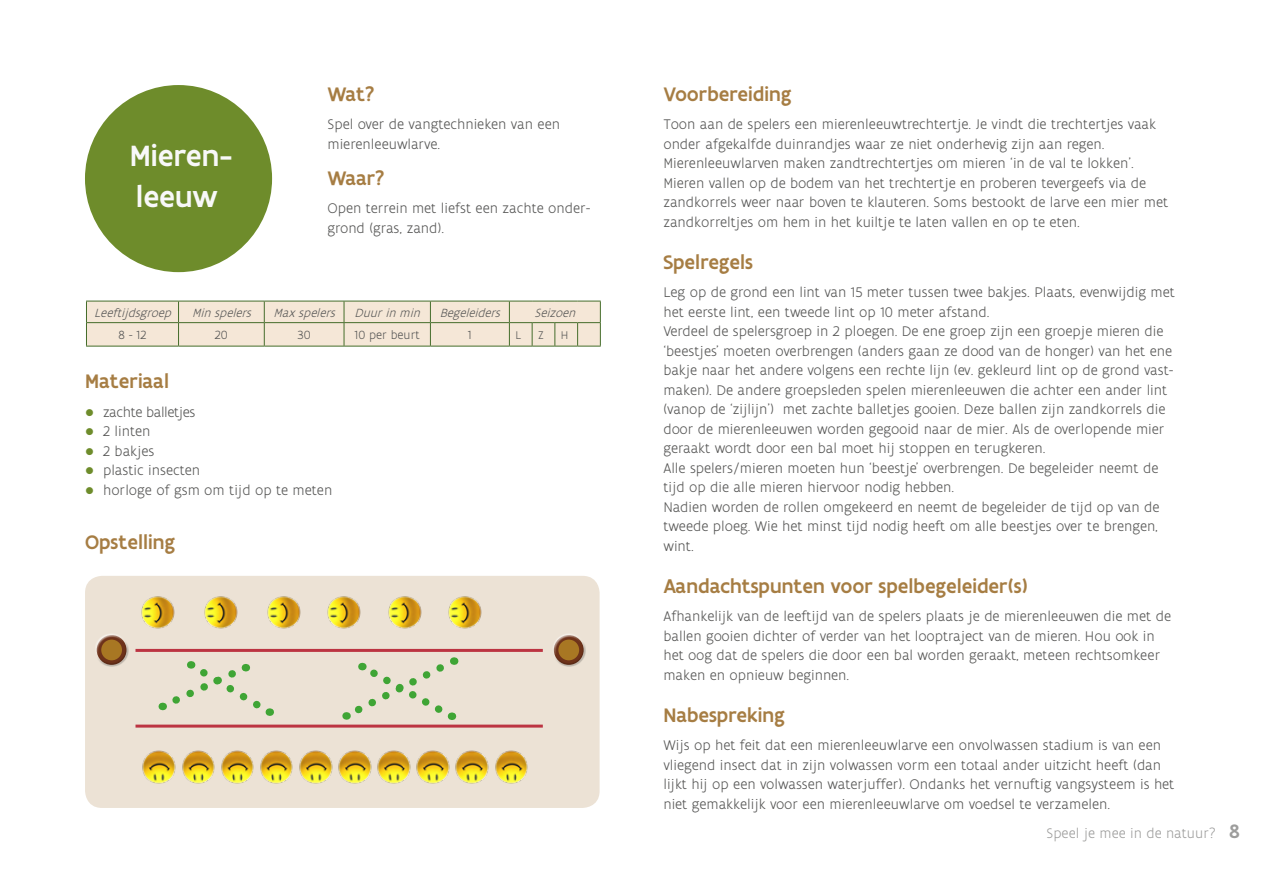
<style>
.page{position:relative;width:1263px;height:893px;background:#fff}
.page>*{position:absolute;margin:0;border:0;box-sizing:border-box;transform-origin:0 0}
.t1{font:500 31.5px/40.5px "Flanders Art Sans";color:#f8f8f8}
.t2{font:500 21px "Flanders Art Sans";color:#a67d43}
.t3{font:300 15px/19.5px "Flanders Art Sans";color:#575756}
.t4{font:300 15px "Flanders Art Sans";letter-spacing:-.025em;color:#575756}
.t5{font:300 14.85px "Flanders Art Sans";color:#9d9d9c}
.t6{font:italic 300 12.75px "Flanders Art Sans";color:#575756}
.t7{font:300 12.75px "Flanders Art Sans";color:#575756}
.t8{font:300 12px "Flanders Art Sans";color:#575756}
.s1{color:#6e8c2b}
.s2{font-weight:500;font-size:20.85px}
</style>
<div class="page">
<div style="left:85px;top:85px;width:187px;height:187px;background:#6e8c2b;border-radius:50%"></div>
<svg style="left:86px;top:301px;width:515px;height:46px;background:#e9decb"></svg>
<div style="left:85px;top:576px;width:515px;height:232px;background:#ece2d5;border-radius:17px"></div>
<hr style="left:135px;top:649px;width:408px;height:3px;background:#bc3442">
<hr style="left:135px;top:725px;width:408px;height:3px;background:#bc3442">
<img style="left:141px;top:596px;width:34px;height:33px">
<img style="left:388px;top:596px;width:34px;height:33px">
<img style="left:267px;top:596px;width:34px;height:33px">
<img style="left:204px;top:596px;width:34px;height:33px">
<img style="left:448px;top:596px;width:34px;height:33px">
<img style="left:327px;top:596px;width:34px;height:33px">
<img style="left:142px;top:750px;width:386px;height:34px">
<svg style="left:162px;top:661px;width:111px;height:55px"></svg>
<svg style="left:343px;top:657px;width:112px;height:63px"></svg>
<div style="left:552px;top:633px;width:32px;height:24px;background:#fff;opacity:.75"></div>
<div style="left:553px;top:641px;width:33px;height:26px;background:#000;opacity:.2"></div>
<div style="left:95px;top:633px;width:32px;height:24px;background:#fff;opacity:.75"></div>
<div style="left:96px;top:641px;width:33px;height:26px;background:#000;opacity:.2"></div>
<h1 class="t1" style="left:130px;top:136px;width:104px">Mieren&shy;leeuw</h1>
<h2 class="t2" style="left:327px;top:81px;width:48px">Wat?</h2>
<p class="t3" style="left:327px;top:115px;width:234px">Spel over de vangtechnieken van een mierenleeuwlarve.</p>
<h2 class="t2" style="left:327px;top:165px;width:59px">Waar?</h2>
<p class="t3" style="left:327px;top:199px;width:265px">Open terrein met liefst een zachte onder&shy;grond (gras, zand).</p>
<p class="t6" style="left:94px;top:305px;width:82px">Leeftijdsgroep</p>
<p class="t6" style="left:192px;top:305px;width:64px">Minspelers</p>
<p class="t6" style="left:274px;top:305px;width:232px">Maxspelers Duurinmin Begeleiders</p>
<p class="t6" style="left:534px;top:305px;width:46px">Seizoen</p>
<p class="t7" style="left:119px;top:327px;width:29px">8 - 12</p>
<p class="t7" style="left:215px;top:327px;width:15px">20</p>
<p class="t7" style="left:298px;top:327px;width:15px">30</p>
<p class="t7" style="left:355px;top:327px;width:67px">10 per beurt</p>
<p class="t7" style="left:468px;top:327px;width:5px">1</p>
<p class="t8" style="left:515px;top:328px;width:7px">L</p>
<p class="t8" style="left:538px;top:328px;width:7px">Z</p>
<p class="t8" style="left:561px;top:328px;width:9px">H</p>
<h2 class="t2" style="left:85px;top:368px;width:86px">Materiaal</h2>
<p class="t4" style="left:85px;top:403px;width:112px"><span class="s1">●</span> zachte balletjes</p>
<p class="t3" style="left:85px;top:422px;width:67px"><span class="s1">●</span> 2 linten</p>
<p class="t3" style="left:85px;top:442px;width:71px"><span class="s1">●</span> 2 bakjes</p>
<p class="t3" style="left:85px;top:461px;width:117px"><span class="s1">●</span> plastic insecten</p>
<p class="t3" style="left:85px;top:481px;width:249px"><span class="s1">●</span> horloge of gsm om tijd op te meten</p>
<h2 class="t2" style="left:85px;top:529px;width:92px">Opstelling</h2>
<h2 class="t2" style="left:663px;top:81px;width:130px">Voorbereiding</h2>
<p class="t3" style="left:663px;top:115px;width:506px">Toon aan de spelers een mierenleeuwtrechtertje. Je vindt die trechtertjes vaak onder afgekalfde duinrandjes waar ze niet onderhevig zijn aan regen.<br>Mierenleeuwlarven maken zandtrechtertjes om mieren ‘in de val te lokken’.<br>Mieren vallen op de bodem van het trechtertje en proberen tevergeefs via de zandkorrels weer naar boven te klauteren. Soms bestookt de larve een mier met zandkorreltjes om hem in het kuiltje te laten vallen en op te eten.</p>
<h2 class="t2" style="left:663px;top:249px;width:91px">Spelregels</h2>
<p class="t3" style="left:663px;top:283px;width:513px">Leg op de grond een lint van 15 meter tussen twee bakjes. Plaats, evenwijdig met het eerste lint, een tweede lint op 10 meter afstand.<br>Verdeel de spelersgroep in 2 ploegen. De ene groep zijn een groepje mieren die ‘beestjes’ moeten overbrengen (anders gaan ze dood van de honger) van het ene bakje naar het andere volgens een rechte lijn (ev. gekleurd lint op de grond vast&shy;maken). De andere groepsleden spelen mierenleeuwen die achter een ander lint (vanop de ‘zijlijn’) met zachte balletjes gooien. Deze ballen zijn zandkorrels die door de mierenleeuwen worden gegooid naar de mier. Als de overlopende mier geraakt wordt door een bal moet hij stoppen en terugkeren.<br>Alle spelers/mieren moeten hun ‘beestje’ overbrengen. De begeleider neemt de tijd op die alle mieren hiervoor nodig hebben.<br>Nadien worden de rollen omgekeerd en neemt de begeleider de tijd op van de tweede ploeg. Wie het minst tijd nodig heeft om alle beestjes over te brengen, wint.</p>
<h2 class="t2" style="left:663px;top:573px;width:366px">Aandachtspunten voor spelbegeleider(s)</h2>
<p class="t3" style="left:663px;top:607px;width:509px">Afhankelijk van de leeftijd van de spelers plaats je de mierenleeuwen die met de ballen gooien dichter of verder van het looptraject van de mieren. Hou ook in het oog dat de spelers die door een bal worden geraakt, meteen rechtsomkeer maken en opnieuw beginnen.</p>
<h2 class="t2" style="left:663px;top:702px;width:123px">Nabespreking</h2>
<p class="t3" style="left:663px;top:736px;width:512px">Wijs op het feit dat een mierenleeuwlarve een onvolwassen stadium is van een vliegend insect dat in zijn volwassen vorm een totaal ander uitzicht heeft (dan lijkt hij op een volwassen waterjuffer). Ondanks het vernuftig vangsysteem is het niet gemakkelijk voor een mierenleeuwlarve om voedsel te verzamelen.</p>
<p class="t5" style="left:1046px;top:825px;width:195px">Speel je mee in de natuur? <span class="s2">8</span></p>
</div>
